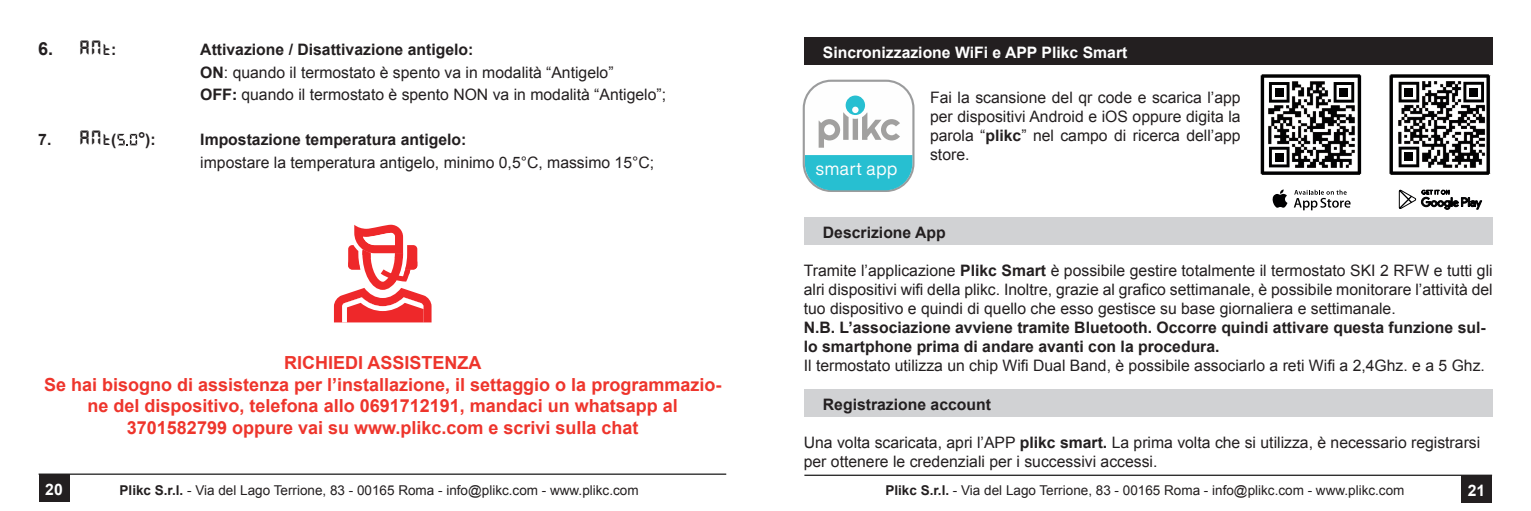
<style>
.page{position:relative;width:1531px;height:511px;background:#fff}
.page>*{position:absolute;margin:0;border:0;box-sizing:border-box;transform-origin:0 0}
.t1{font:700 18px/21.6px "Arial";color:#ee352c;text-align:center}
.t2{font:18px "Helvetica Now Display";letter-spacing:.04em;color:#fefefe}
.t3{font:700 18px "Arial";color:#231f20}
.t4{font:15.75px/18.9px "Arial";color:#231f20}
.t5{font:700 15.75px/18.9px "Arial";color:#231f20}
.t6{font:700 15.75px "Arial";color:#fff}
.t7{font:13.5px "Arial";color:#231f20}
.s1{font-family:"Calculus LCD Regular";font-weight:400;font-size:22.5px}
.s2{font-family:"Calculus LCD Regular";font-weight:400}
.s3{font-size:15.75px}
.s4{font-weight:700}
.s5{font-family:"Helvetica";font-weight:700}
.s6{font-family:"Calculus LCD Regular";font-weight:400;font-size:18px}
.s7{font-family:"Helvetica";font-size:18px}
</style>
<div class="page">
<hr style="left:39px;top:473px;width:687px;height:1px;background:#000">
<div style="left:39px;top:474px;width:31px;height:27px;background:#231f20"></div>
<hr style="left:804px;top:474px;width:688px;height:1px;background:#000">
<div style="left:1461px;top:475px;width:31px;height:27px;background:#231f20"></div>
<svg style="left:117px;top:134px;width:20px;height:11px"></svg>
<svg style="left:334px;top:224px;width:97px;height:98px"></svg>
<div style="left:397px;top:306px;width:16px;height:10px;background:#ee282a;border-radius:50%"></div>
<div style="left:804px;top:37px;width:688px;height:27px;background:#231f20"></div>
<div style="left:804px;top:217px;width:688px;height:27px;background:#d1d2d4"></div>
<div style="left:804px;top:389px;width:688px;height:27px;background:#d1d2d4"></div>
<div style="left:803px;top:80px;width:111px;height:112px;background:#fefefe;border:2px solid #9b9c9d;border-radius:27px"></div>
<svg style="left:805px;top:155px;width:107px;height:35px;background:#35c1d1"></svg>
<svg style="left:818px;top:95px;width:82px;height:52px"></svg>
<svg style="left:1398px;top:189px;width:84px;height:21px"></svg>
<svg style="left:1389px;top:74px;width:101px;height:101px"></svg>
<svg style="left:1259px;top:72px;width:105px;height:105px"></svg>
<svg style="left:1272px;top:189px;width:15px;height:18px"></svg>
<svg style="left:1294px;top:189px;width:56px;height:21px"></svg>
<svg style="left:1260px;top:74px;width:101px;height:101px"></svg>
<p class="t3" style="left:38px;top:42px;width:80px">6. <span class="s1">AN</span><span class="s2">t</span><span class="s3">:</span></p>
<p class="t4" style="left:200px;top:40px;width:467px;line-height:22.5px"><span class="s4">Attivazione / Disattivazione antigelo:<br>ON</span>: quando il termostato è spento va in modalità “Antigelo”<br><span class="s5">OFF:</span> quando il termostato è spento NON va in modalità “Antigelo”;</p>
<p class="t5" style="left:38px;top:132px;width:119px">7. <span class="s1">AN</span><span class="s6">t</span>( <span class="s7">°</span>):</p>
<p class="t5" style="left:200px;top:132px;width:268px">Impostazione temperatura antigelo:</p>
<p class="t4" style="left:200px;top:154px;width:455px">impostare la temperatura antigelo, minimo 0,5°C, massimo 15°C;</p>
<p class="t1" style="left:44px;top:353px;width:679px">RICHIEDI ASSISTENZA<br>Se hai bisogno di assistenza per l’installazione, il settaggio o la programmazio&shy;ne del dispositivo, telefona allo 0691712191, mandaci un whatsapp al 3701582799 oppure vai su www.plikc.com e scrivi sulla chat</p>
<p class="t6" style="left:823px;top:46px;width:306px">Sincronizzazione WiFi e APP Plikc Smart</p>
<p class="t4" style="left:930px;top:89px;width:312px;text-align:justify">Fai la scansione del qr code e scarica l’app per dispositivi Android e iOS oppure digita la parola “<span class="s4">plikc</span>” nel campo di ricerca dell’app store.</p>
<p class="t2" style="left:816px;top:159px;width:83px">smart app</p>
<p class="t5" style="left:823px;top:224px;width:124px">Descrizione App</p>
<p class="t4" style="left:804px;top:262px;width:690px;text-align:justify">Tramite l’applicazione <span class="s4">Plikc Smart</span> è possibile gestire totalmente il termostato SKI 2 RFW e tutti gli alri dispositivi wifi della plikc. Inoltre, grazie al grafico settimanale, è possibile monitorare l’attività del tuo dispositivo e quindi di quello che esso gestisce su base giornaliera e settimanale.</p>
<p class="t5" style="left:804px;top:319px;width:683px">N.B. L’associazione avviene tramite Bluetooth. Occorre quindi attivare questa funzione sul&shy;lo smartphone prima di andare avanti con la procedura.</p>
<p class="t4" style="left:804px;top:357px;width:683px">Il termostato utilizza un chip Wifi Dual Band, è possibile associarlo a reti Wifi a 2,4Ghz. e a 5 Ghz.</p>
<p class="t5" style="left:823px;top:396px;width:170px">Registrazione account</p>
<p class="t4" style="left:804px;top:434px;width:678px">Una volta scaricata, apri l’APP <span class="s4">plikc smart.</span> La prima volta che si utilizza, è necessario registrarsi per ottenere le credenziali per i successivi accessi.</p>
<p class="t6" style="left:45px;top:483px;width:19px">20</p>
<p class="t7" style="left:120px;top:484px;width:520px"><span class="s4">Plikc S.r.l.</span> - Via del Lago Terrione, 83 - 00165 Roma - info@plikc.com - www.plikc.com</p>
<p class="t7" style="left:885px;top:484px;width:520px"><span class="s4">Plikc S.r.l.</span> - Via del Lago Terrione, 83 - 00165 Roma - info@plikc.com - www.plikc.com</p>
<p class="t6" style="left:1468px;top:484px;width:19px">21</p>
</div>
